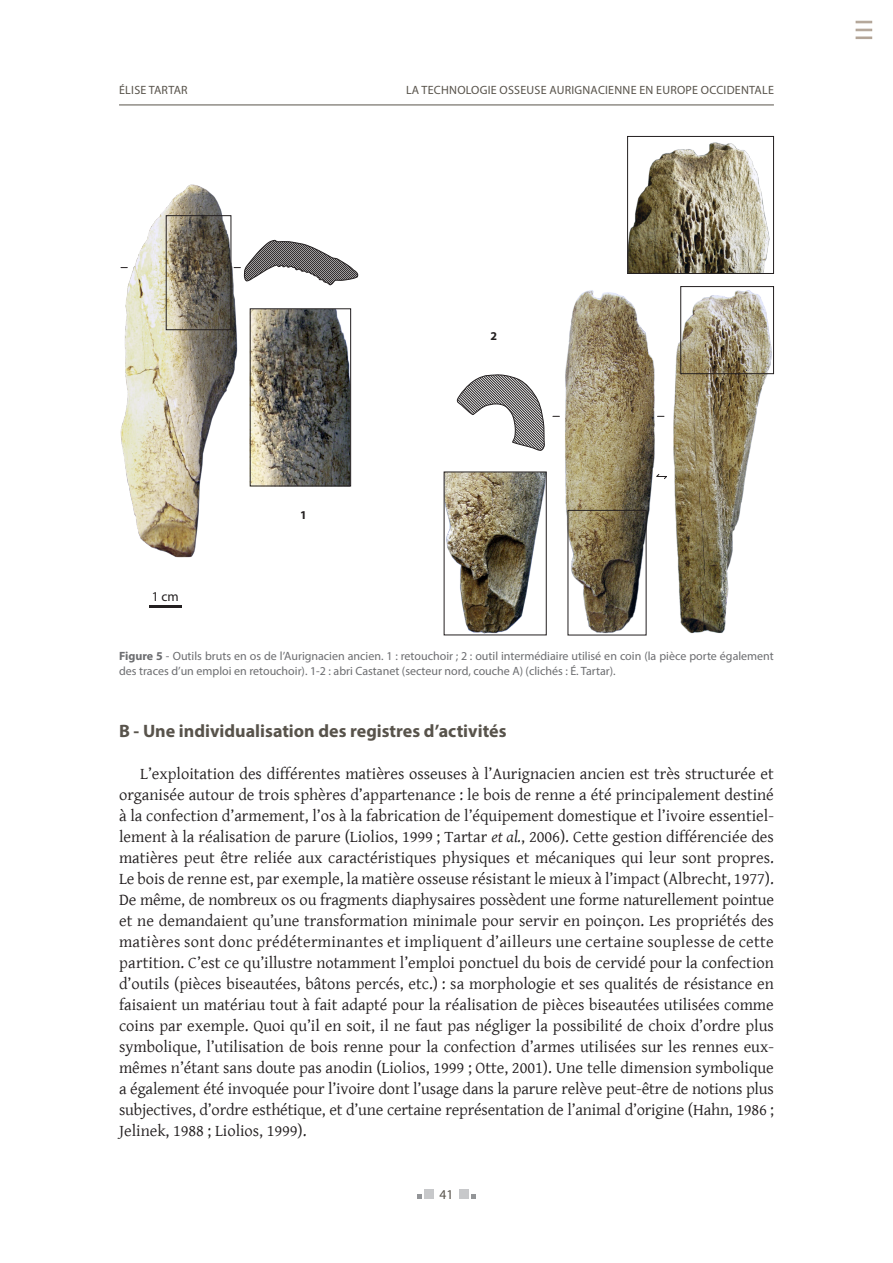
<style>
.page{position:relative;width:893px;height:1263px;background:#fff}
.page>*{position:absolute;margin:0;border:0;box-sizing:border-box;transform-origin:0 0}
.Titre_2{font:700 18px "Myriad Pro";color:#58534b}
.t1{font:16.5px/21px "Gentium Basic";letter-spacing:-.01em;color:#231f20;text-align:justify}
.Legende{font:13.5px "Myriad Pro";color:#231f20}
.t2{font:13.5px "Myriad Pro";color:#58534b}
.Legende-2{font:12px/15px "Myriad Pro";color:#6c6d70}
.t3{font:12px "Myriad Pro";letter-spacing:.02em;color:#58534b}
.Legende-3{font:700 12px "Myriad Pro";color:#231f20}
.t4{font:700 12px "Myriad";color:#231f20}
.s1{font-weight:700}
.s2{font-style:italic}
</style>
<div class="page">
<svg style="left:417px;top:1194px;width:5px;height:5px"></svg>
<div style="left:425px;top:1190px;width:9px;height:9px;background:#c7c8ca"></div>
<div style="left:459px;top:1190px;width:9px;height:9px;background:#c7c8ca"></div>
<svg style="left:471px;top:1194px;width:5px;height:5px"></svg>
<hr style="left:119px;top:105px;width:655px;height:1px;background:#58534b">
<svg style="left:856px;top:29px;width:16px;height:2px"></svg>
<svg style="left:856px;top:37px;width:16px;height:2px"></svg>
<svg style="left:856px;top:21px;width:16px;height:2px"></svg>
<img style="left:120px;top:142px;width:652px;height:491px">
<svg style="left:456px;top:374px;width:89px;height:77px"></svg>
<svg style="left:655px;top:473px;width:13px;height:7px"></svg>
<svg style="left:234px;top:240px;width:124px;height:45px"></svg>
<div style="left:250px;top:308px;width:101px;height:178px;border:1px solid #231f20"></div>
<div style="left:166px;top:215px;width:65px;height:115px;border:1px solid #231f20"></div>
<div style="left:444px;top:472px;width:103px;height:163px;border:1px solid #231f20"></div>
<div style="left:568px;top:510px;width:78px;height:125px;border:1px solid #231f20"></div>
<div style="left:627px;top:136px;width:147px;height:138px;border:1px solid #231f20"></div>
<div style="left:680px;top:286px;width:94px;height:88px;border:1px solid #231f20"></div>
<hr style="left:149px;top:605px;width:33px;height:2px;background:#231f20">
<p class="t3" style="left:119px;top:83px;width:70px">ÉLISE TARTAR</p>
<p class="t3" style="left:406px;top:83px;width:369px">LA TECHNOLOGIE OSSEUSE AURIGNACIENNE EN EUROPE OCCIDENTALE</p>
<p class="Legende" style="left:152px;top:588px;width:29px">1 cm</p>
<p class="Legende-3" style="left:300px;top:507px;width:8px">1</p>
<p class="Legende-3" style="left:490px;top:328px;width:8px">2</p>
<p class="Legende-2" style="left:119px;top:649px;width:656px"><span class="s1">Figure 5</span> - Outils bruts en os de l’Aurignacien ancien. 1 : retouchoir ; 2 : outil intermédiaire utilisé en coin (la pièce porte également des traces d’un emploi en retouchoir). 1-2 : abri Castanet (secteur nord, couche A) (clichés : É. Tartar).</p>
<p class="t4" style="left:606px;top:654px;width:8px">2</p>
<p class="Titre_2" style="left:119px;top:719px;width:389px">B - Une individualisation des registres d’activités</p>
<p class="t1" style="left:119px;top:763px;width:656px;text-indent:21px">L’exploitation des différentes matières osseuses à l’Aurignacien ancien est très structurée et organisée autour de trois sphères d’appartenance : le bois de renne a été principalement destiné à la confection d’armement, l’os à la fabrication de l’équipement domestique et l’ivoire essentiel&shy;lement à la réalisation de parure (Liolios, 1999 ; Tartar <span class="s2">et al.</span>, 2006). Cette gestion différenciée des matières peut être reliée aux caractéristiques physiques et mécaniques qui leur sont propres.<br>Le bois de renne est, par exemple, la matière osseuse résistant le mieux à l’impact (Albrecht, 1977).<br>De même, de nombreux os ou fragments diaphysaires possèdent une forme naturellement pointue et ne demandaient qu’une transformation minimale pour servir en poinçon. Les propriétés des matières sont donc prédéterminantes et impliquent d’ailleurs une certaine souplesse de cette partition. C’est ce qu’illustre notamment l’emploi ponctuel du bois de cervidé pour la confection d’outils (pièces biseautées, bâtons percés, etc.) : sa morphologie et ses qualités de résistance en faisaient un matériau tout à fait adapté pour la réalisation de pièces biseautées utilisées comme coins par exemple. Quoi qu’il en soit, il ne faut pas négliger la possibilité de choix d’ordre plus symbolique, l’utilisation de bois renne pour la confection d’armes utilisées sur les rennes eux&shy;mêmes n’étant sans doute pas anodin (Liolios, 1999 ; Otte, 2001). Une telle dimension symbolique a également été invoquée pour l’ivoire dont l’usage dans la parure relève peut-être de notions plus subjectives, d’ordre esthétique, et d’une certaine représentation de l’animal d’origine (Hahn, 1986 ; Jelinek, 1988 ; Liolios, 1999).</p>
<p class="t2" style="left:440px;top:1186px;width:15px">41</p>
</div>
